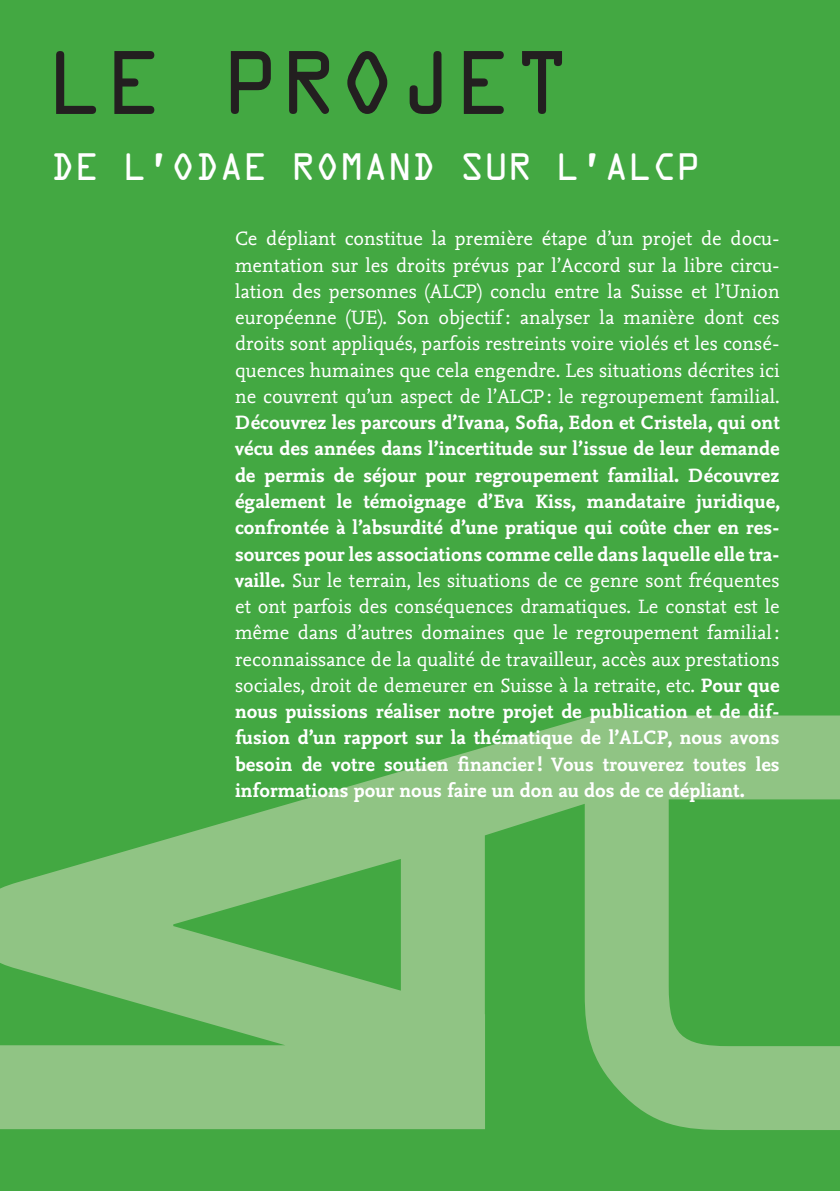
<style>
.page{position:relative;width:840px;height:1191px;background:#fff}
.page>*{position:absolute;margin:0;border:0;box-sizing:border-box;transform-origin:0 0}
.t1{font:80.8px "OCRA Std";color:#231f20}
.t2{font:34.4px "OCRA Std";letter-spacing:-.02em;color:#fff}
.t3{font:20.2px/26.2px "Nexus Mix";letter-spacing:.005em;color:#fff;text-align:justify}
.s1{font-weight:700}
</style>
<div class="page">
<div style="left:0;top:0;width:839px;height:1191px;background:#43a842"></div>
<svg style="left:0;top:715px;width:839px;height:415px;fill:#90c484"></svg>
<p class="t1" style="left:47px;top:48px;width:525px">LE PROJET</p>
<p class="t2" style="left:51px;top:152px;width:651px">DE L’ODAE ROMAND SUR L’ALCP</p>
<p class="t3" style="left:235px;top:225px;width:546px">Ce dépliant constitue la première étape d’un projet de docu&shy;mentation sur les droits prévus par l’Accord sur la libre circu&shy;lation des personnes (ALCP) conclu entre la Suisse et l’Union européenne (UE). Son objectif : analyser la manière dont ces droits sont appliqués, parfois restreints voire violés et les consé&shy;quences humaines que cela engendre. Les situations décrites ici ne couvrent qu’un aspect de l’ALCP: le regroupement familial.<br><span class="s1">Découvrez les parcours d’Ivana, Sofia, Edon et Cristela, qui ont vécu des années dans l’incertitude sur l’issue de leur demande de permis de séjour pour regroupement familial. Découvrez également le témoignage d’Eva Kiss, mandataire juridique, confrontée à l’absurdité d’une pratique qui coûte cher en res&shy;sources pour les associations comme celle dans laquelle elle tra&shy;vaille.</span> Sur le terrain, les situations de ce genre sont fréquentes et ont parfois des conséquences dramatiques. Le constat est le même dans d’autres domaines que le regroupement familial : reconnaissance de la qualité de travailleur, accès aux prestations sociales, droit de demeurer en Suisse à la retraite, etc. <span class="s1">Pour que nous puissions réaliser notre projet de publication et de dif&shy;fusion d’un rapport sur la thématique de l’ALCP, nous avons besoin de votre soutien financier! Vous trouverez toutes les informations pour nous faire un don au dos de ce dépliant.</span></p>
</div>
